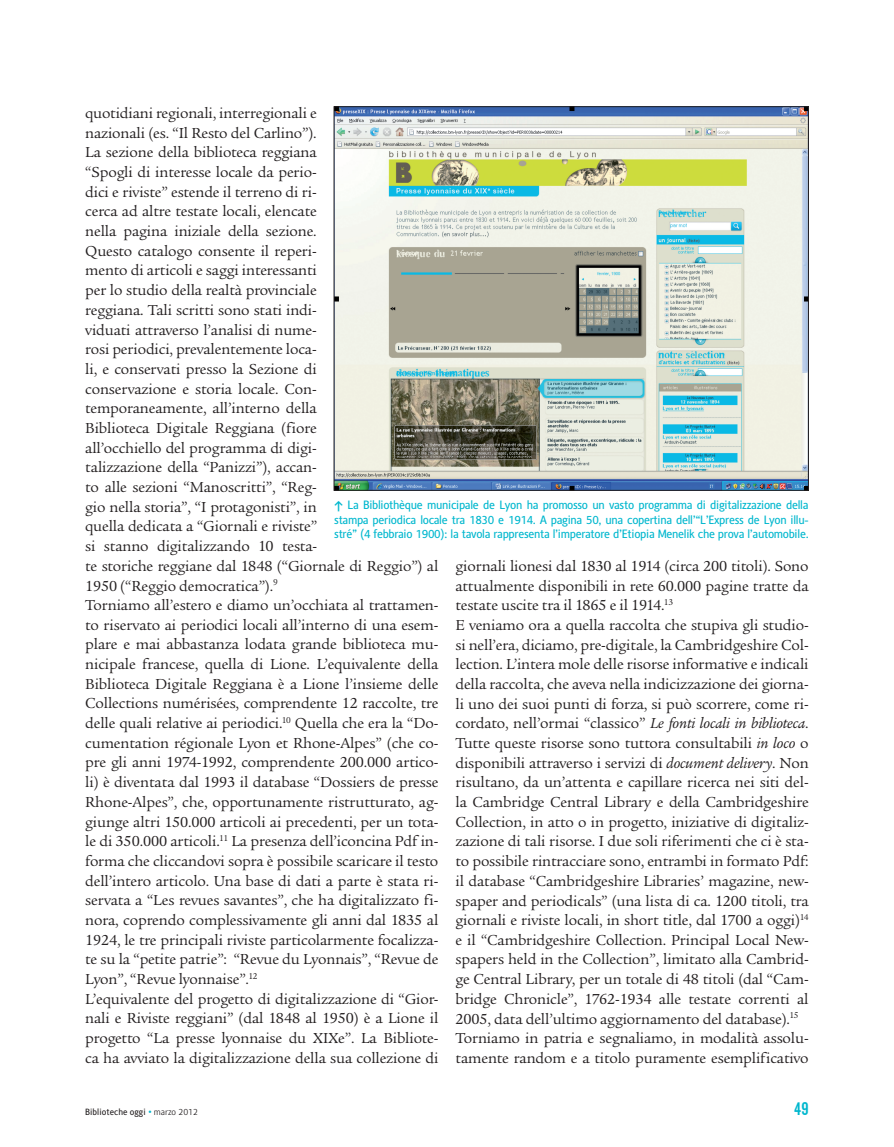
<style>
.page{position:relative;width:894px;height:1147px;background:#fff}
.page>*{position:absolute;margin:0;border:0;box-sizing:border-box;transform-origin:0 0}
.t1{font:18px "Alternate Gothic No 2 BT";color:#00b7ce}
.t2{font:15.75px/19.6px "Legacy Ser ITC";letter-spacing:-.01em;color:#231f20}
.t3{font:12px/14.4px "Alber";letter-spacing:-.03em;color:#00b7ce;text-align:justify}
.t4{font:9px "Alber";color:#231f20}
.s1{font-family:"Klavika";font-weight:700}
.s2{font-style:italic}
.s3{font-weight:700;font-style:italic;color:#00b7ce}
.s4{font-weight:300}
</style>
<div class="page">
<img style="left:336px;top:108px;width:470px;height:381px">
<p class="t2" style="left:85px;top:103px;width:354px">quotidiani regionali, interregionali e<br>nazionali (es. “Il Resto del Carlino”).<br>La sezione della biblioteca reggiana<br>“Spogli di interesse locale da perio-<br>dici e riviste” estende il terreno di ri-<br>cerca ad altre testate locali, elencate<br>nella pagina iniziale della sezione.<br>Questo catalogo consente il reperi-<br>mento di articoli e saggi interessanti<br>per lo studio della realtà provinciale<br>reggiana. Tali scritti sono stati indi-<br>viduati attraverso l’analisi di nume-<br>rosi periodici, prevalentemente loca-<br>li, e conservati presso la Sezione di<br>conservazione e storia locale. Con&shy;temporaneamente, all’interno della<br>Biblioteca Digitale Reggiana (fiore<br>all’occhiello del programma di digi-<br>talizzazione della “Panizzi”), accan-<br>to alle sezioni “Manoscritti”, “Reg-<br>gio nella storia”, “I protagonisti”, in<br>quella dedicata a “Giornali e riviste”<br>si stanno digitalizzando 10 testa-<br>te storiche reggiane dal 1848 (“Giornale di Reggio”) al 1950 (“Reggio democratica”).<sup>9<br></sup>Torniamo all’estero e diamo un’occhiata al trattamen&shy;to riservato ai periodici locali all’interno di una esem&shy;plare e mai abbastanza lodata grande biblioteca mu&shy;nicipale francese, quella di Lione. L’equivalente della Biblioteca Digitale Reggiana è a Lione l’insieme delle Collections numérisées, comprendente 12 raccolte, tre delle quali relative ai periodici.<sup>10</sup> Quella che era la “Do&shy;cumentation régionale Lyon et Rhone-Alpes” (che co&shy;pre gli anni 1974-1992, comprendente 200.000 artico&shy;li) è diventata dal 1993 il database “Dossiers de presse Rhone-Alpes”, che, opportunamente ristrutturato, ag&shy;giunge altri 150.000 articoli ai precedenti, per un tota&shy;le di 350.000 articoli.<sup>11</sup> La presenza dell’iconcina Pdf in&shy;forma che cliccandovi sopra è possibile scaricare il testo dell’intero articolo. Una base di dati a parte è stata ri&shy;servata a “Les revues savantes”, che ha digitalizzato fi&shy;nora, coprendo complessivamente gli anni dal 1835 al 1924, le tre principali riviste particolarmente focalizza&shy;te su la “petite patrie”: “Revue du Lyonnais”, “Revue de Lyon”, “Revue lyonnaise”.<sup>12<br></sup>L’equivalente del progetto di digitalizzazione di “Gior&shy;nali e Riviste reggiani” (dal 1848 al 1950) è a Lione il progetto “La presse lyonnaise du XIXe”. La Bibliote&shy;ca ha avviato la digitalizzazione della sua collezione di</p>
<p class="t3" style="left:334px;top:498px;width:476px"><span class="s1">•</span> La Bibliothèque municipale de Lyon ha promosso un vasto programma di digitalizzazione della stampa periodica locale tra 1830 e 1914. A pagina 50, una copertina dell’“L’Express de Lyon illu&shy;stré” (4 febbraio 1900): la tavola rappresenta l’imperatore d’Etiopia Menelik che prova l’automobile.</p>
<p class="t2" style="left:455px;top:556px;width:354px">giornali lionesi dal 1830 al 1914 (circa 200 titoli). Sono attualmente disponibili in rete 60.000 pagine tratte da testate uscite tra il 1865 e il 1914.<sup>13<br></sup>E veniamo ora a quella raccolta che stupiva gli studio&shy;si nell’era, diciamo, pre-digitale, la Cambridgeshire Col&shy;lection. L’intera mole delle risorse informative e indicali della raccolta, che aveva nella indicizzazione dei giorna&shy;li uno dei suoi punti di forza, si può scorrere, come ri&shy;cordato, nell’ormai “classico” <span class="s2">Le fonti locali in biblioteca</span>.<br>Tutte queste risorse sono tuttora consultabili <span class="s2">in loco</span> o disponibili attraverso i servizi di <span class="s2">document delivery</span>. Non risultano, da un’attenta e capillare ricerca nei siti del&shy;la Cambridge Central Library e della Cambridgeshire Collection, in atto o in progetto, iniziative di digitaliz&shy;zazione di tali risorse. I due soli riferimenti che ci è sta&shy;to possibile rintracciare sono, entrambi in formato Pdf: il database “Cambridgeshire Libraries’ magazine, new&shy;spaper and periodicals” (una lista di ca. 1200 titoli, tra giornali e riviste locali, in short title, dal 1700 a oggi)<sup>14 </sup>e il “Cambridgeshire Collection. Principal Local New&shy;spapers held in the Collection”, limitato alla Cambrid&shy;ge Central Library, per un totale di 48 titoli (dal “Cam&shy;bridge Chronicle”, 1762-1934 alle testate correnti al 2005, data dell’ultimo aggiornamento del database).<sup>15<br></sup>Torniamo in patria e segnaliamo, in modalità assolu&shy;tamente random e a titolo puramente esemplificativo</p>
<p class="t4" style="left:85px;top:1106px;width:114px">Biblioteche oggi <span class="s3">•</span> <span class="s4">marzo 2012</span></p>
<p class="t1" style="left:794px;top:1099px;width:16px">49</p>
</div>
